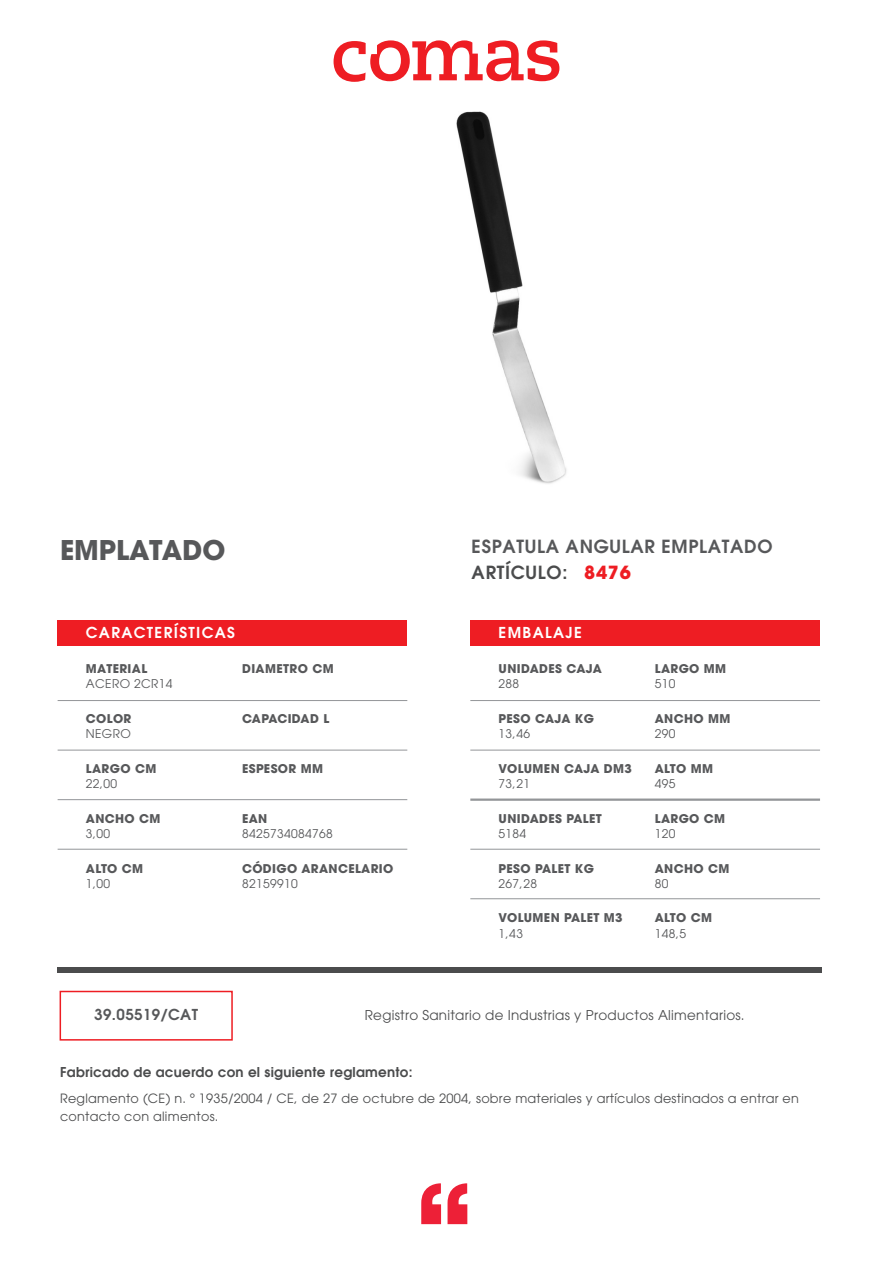
<style>
.page{position:relative;width:893px;height:1263px;background:#fff}
.page>*{position:absolute;margin:0;border:0;box-sizing:border-box;transform-origin:0 0}
.t1{font:700 27px "Avant Garde";color:#57585a}
.t2{font:600 18px/25.7px "Avant Garde";letter-spacing:.04em;color:#57585a}
.t3{font:600 15px "Avant Garde";letter-spacing:.09em;color:#fff}
.t4{font:600 15px "Avant Garde";letter-spacing:.03em;color:#57585a}
.t5{font:13.5px "Avant Garde";letter-spacing:.02em;color:#4b4c4d}
.t6{font:600 13.5px "Avant Garde";letter-spacing:.02em;color:#4b4c4d}
.t7{font:12.75px/18px "Avant Garde";letter-spacing:.02em;color:#4b4c4d}
.t8{font:700 12px "Avant Garde";letter-spacing:.03em;color:#57585a}
.t9{font:12px "Avant Garde";letter-spacing:.03em;color:#57585a}
.t10{font:700 12px "Avant Garde";letter-spacing:.01em;color:#57585a}
.s1{color:#4b4c4d}
.s2{font-weight:700;color:#ee1d23}
</style>
<div class="page">
<svg style="left:421px;top:1183px;width:20px;height:41px"></svg>
<svg style="left:448px;top:1183px;width:19px;height:41px"></svg>
<svg style="left:334px;top:40px;width:225px;height:42px"></svg>
<div style="left:58px;top:620px;width:349px;height:25px;background:#ee1d23"></div>
<div style="left:58px;top:967px;width:764px;height:6px;background:#4b4c4d"></div>
<hr style="left:58px;top:700px;width:349px;height:1px;background:#939598">
<hr style="left:58px;top:750px;width:349px;height:1px;background:#939598">
<hr style="left:58px;top:799px;width:349px;height:1px;background:#939598">
<hr style="left:58px;top:849px;width:349px;height:1px;background:#939598">
<div style="left:470px;top:620px;width:350px;height:25px;background:#ee1d23"></div>
<hr style="left:470px;top:700px;width:350px;height:1px;background:#939598">
<hr style="left:470px;top:750px;width:350px;height:1px;background:#939598">
<hr style="left:470px;top:798px;width:350px;height:3px;background:#939598">
<hr style="left:470px;top:849px;width:350px;height:1px;background:#939598">
<hr style="left:470px;top:898px;width:350px;height:1px;background:#939598">
<div style="left:60px;top:991px;width:173px;height:49px;border:2px solid #ee1d23"></div>
<img style="left:456px;top:111px;width:111px;height:373px">
<h1 class="t1" style="left:60px;top:532px;width:167px">EMPLATADO</h1>
<h2 class="t2" style="left:472px;top:533px;width:302px">ESPATULA ANGULAR EMPLATADO<br><span class="s1">ARTÍCULO:</span> <span class="s2">8476</span></h2>
<p class="t3" style="left:86px;top:623px;width:151px">CARACTERÍSTICAS</p>
<p class="t8" style="left:86px;top:661px;width:63px">MATERIAL</p>
<p class="t9" style="left:86px;top:677px;width:88px">ACERO 2CR14</p>
<p class="t8" style="left:242px;top:661px;width:93px">DIAMETRO CM</p>
<p class="t8" style="left:86px;top:711px;width:47px">COLOR</p>
<p class="t9" style="left:86px;top:727px;width:46px">NEGRO</p>
<p class="t8" style="left:86px;top:761px;width:72px">LARGO CM</p>
<p class="t9" style="left:86px;top:777px;width:33px">22,00</p>
<p class="t8" style="left:86px;top:810px;width:76px">ANCHO CM</p>
<p class="t9" style="left:86px;top:826px;width:26px">3,00</p>
<p class="t8" style="left:86px;top:860px;width:59px">ALTO CM</p>
<p class="t9" style="left:86px;top:876px;width:26px">1,00</p>
<p class="t10" style="left:242px;top:711px;width:89px">CAPACIDAD L</p>
<p class="t8" style="left:242px;top:761px;width:83px">ESPESOR MM</p>
<p class="t8" style="left:242px;top:810px;width:27px">EAN</p>
<p class="t9" style="left:242px;top:826px;width:92px">8425734084768</p>
<p class="t8" style="left:242px;top:860px;width:153px">CÓDIGO ARANCELARIO</p>
<p class="t9" style="left:242px;top:876px;width:57px">82159910</p>
<p class="t3" style="left:499px;top:623px;width:85px">EMBALAJE</p>
<p class="t8" style="left:499px;top:661px;width:105px">UNIDADES CAJA</p>
<p class="t9" style="left:499px;top:677px;width:22px">288</p>
<p class="t8" style="left:499px;top:711px;width:97px">PESO CAJA KG</p>
<p class="t9" style="left:499px;top:727px;width:33px">13,46</p>
<p class="t8" style="left:499px;top:761px;width:135px">VOLUMEN CAJA DM3</p>
<p class="t9" style="left:499px;top:777px;width:33px">73,21</p>
<p class="t8" style="left:499px;top:810px;width:105px">UNIDADES PALET</p>
<p class="t9" style="left:499px;top:826px;width:29px">5184</p>
<p class="t8" style="left:499px;top:860px;width:97px">PESO PALET KG</p>
<p class="t9" style="left:499px;top:876px;width:40px">267,28</p>
<p class="t8" style="left:499px;top:910px;width:126px">VOLUMEN PALET M3</p>
<p class="t9" style="left:499px;top:926px;width:26px">1,43</p>
<p class="t8" style="left:655px;top:661px;width:73px">LARGO MM</p>
<p class="t9" style="left:655px;top:677px;width:22px">510</p>
<p class="t8" style="left:655px;top:711px;width:77px">ANCHO MM</p>
<p class="t9" style="left:655px;top:727px;width:22px">290</p>
<p class="t8" style="left:655px;top:761px;width:60px">ALTO MM</p>
<p class="t9" style="left:655px;top:777px;width:22px">495</p>
<p class="t8" style="left:655px;top:810px;width:72px">LARGO CM</p>
<p class="t9" style="left:655px;top:826px;width:22px">120</p>
<p class="t8" style="left:655px;top:860px;width:76px">ANCHO CM</p>
<p class="t9" style="left:655px;top:876px;width:15px">80</p>
<p class="t8" style="left:655px;top:910px;width:59px">ALTO CM</p>
<p class="t9" style="left:655px;top:926px;width:33px">148,5</p>
<p class="t4" style="left:94px;top:1005px;width:105px">39.05519/CAT</p>
<p class="t5" style="left:365px;top:1007px;width:381px">Registro Sanitario de Industrias y Productos Alimentarios.</p>
<p class="t6" style="left:60px;top:1063px;width:354px">Fabricado de acuerdo con el siguiente reglamento:</p>
<p class="t7" style="left:60px;top:1090px;width:740px">Reglamento (CE) n. º 1935/2004 / CE, de 27 de octubre de 2004, sobre materiales y artículos destinados a entrar en contacto con alimentos.</p>
</div>
